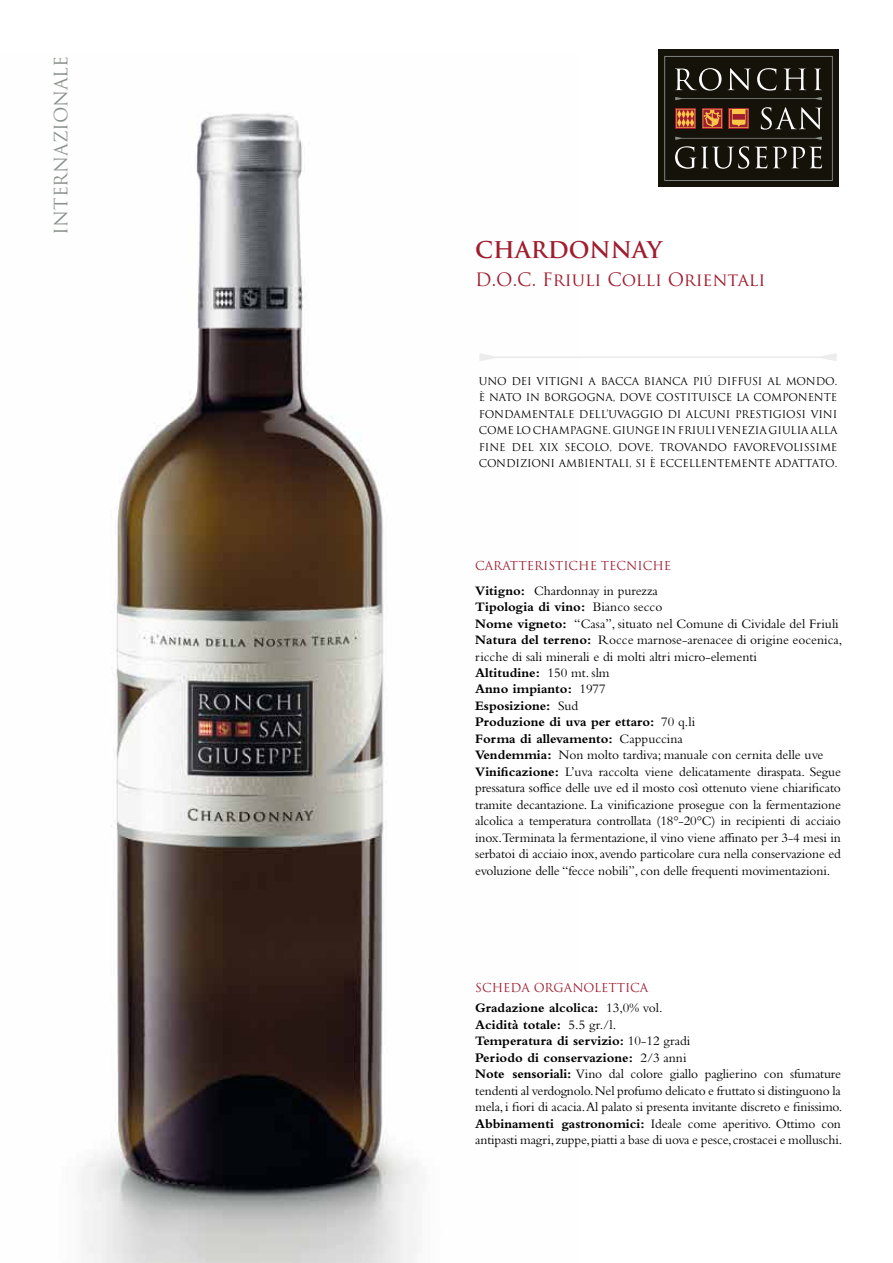
<style>
.page{position:relative;width:893px;height:1263px;background:#fff}
.page>*{position:absolute;margin:0;border:0;box-sizing:border-box;transform-origin:0 0}
.t1{font:700 22.5px "Trajan Pro";color:#9f1d2f}
.t2{font:18px "Trajan Pro";color:#9f1d2f}
.t3{font:18px "Trajan Pro";color:#8a918b}
.t4{font:13.5px/16.5px "Bembo Std";letter-spacing:-.01em;color:#000}
.t5{font:12px "Trajan Pro";color:#9f1d2f}
.t6{font:10.5px/16.5px "Trajan Pro";letter-spacing:-.01em;color:#000;text-align:justify}
.s1{font-weight:700}
</style>
<div class="page">
<img style="left:81px;top:113px;width:337px;height:1150px">
<div style="left:658px;top:50px;width:181px;height:137px;background:#15120a"></div>
<svg style="left:664px;top:56px;width:169px;height:125px"></svg>
<svg style="left:479px;top:353px;width:358px;height:8px"></svg>
<h2 class="t3" style="left:50px;top:235px;width:180px;rotate:-90deg">INTERNAZIONALE</h2>
<h1 class="t1" style="left:475px;top:236px;width:188px">CHARDONNAY</h1>
<h2 class="t2" style="left:475px;top:268px;width:292px">D.O.C. Friuli Colli Orientali</h2>
<p class="t6" style="left:479px;top:373px;width:360px">UNO DEI VITIGNI A BACCA BIANCA PIÚ DIFFUSI AL MONDO.<br>È NATO IN BORGOGNA, DOVE COSTITUISCE LA COMPONENTE FONDAMENTALE DELL’UVAGGIO DI ALCUNI PRESTIGIOSI VINI COME LO CHAMPAGNE. GIUNGE IN FRIULI VENEZIA GIULIA ALLA FINE DEL XIX SECOLO, DOVE, TROVANDO FAVOREVOLISSIME CONDIZIONI AMBIENTALI, SI È ECCELLENTEMENTE ADATTATO.</p>
<p class="t5" style="left:475px;top:558px;width:197px">CARATTERISTICHE TECNICHE</p>
<p class="t4" style="left:475px;top:582px;width:369px"><span class="s1">Vitigno:</span> Chardonnay in purezza<br><span class="s1">Tipologia di vino:</span> Bianco secco<br><span class="s1">Nome vigneto:</span> “Casa”, situato nel Comune di Cividale del Friuli <span class="s1">Natura del terreno:</span> Rocce marnose-arenacee di origine eocenica, ricche di sali minerali e di molti altri micro-elementi<br><span class="s1">Altitudine:</span> 150 mt. slm<br><span class="s1">Anno impianto:</span> 1977<br><span class="s1">Esposizione:</span> Sud<br><span class="s1">Produzione di uva per ettaro:</span> 70 q.li<br><span class="s1">Forma di allevamento:</span> Cappuccina<br><span class="s1">Vendemmia:</span> Non molto tardiva; manuale con cernita delle uve <span class="s1">Vinificazione:</span> L’uva raccolta viene delicatamente diraspata. Segue pressatura soffice delle uve ed il mosto così ottenuto viene chiarificato tramite decantazione. La vinificazione prosegue con la fermentazione alcolica a temperatura controllata (18°-20°C) in recipienti di acciaio inox.Terminata la fermentazione, il vino viene affinato per 3-4 mesi in serbatoi di acciaio inox, avendo particolare cura nella conservazione ed evoluzione delle “fecce nobili”, con delle frequenti movimentazioni.</p>
<p class="t5" style="left:475px;top:980px;width:175px">SCHEDA ORGANOLETTICA</p>
<p class="t4" style="left:475px;top:1000px;width:369px"><span class="s1">Gradazione alcolica:</span> 13,0% vol.<br><span class="s1">Acidità totale:</span> 5.5 gr./l.<br><span class="s1">Temperatura di servizio:</span> 10-12 gradi<br><span class="s1">Periodo di conservazione:</span> 2/3 anni<br><span class="s1">Note sensoriali:</span> Vino dal colore giallo paglierino con sfumature tendenti al verdognolo. Nel profumo delicato e fruttato si distinguono la mela, i fiori di acacia. Al palato si presenta invitante discreto e finissimo.<br><span class="s1">Abbinamenti gastronomici:</span> Ideale come aperitivo. Ottimo con antipasti magri, zuppe, piatti a base di uova e pesce, crostacei e molluschi.</p>
</div>
